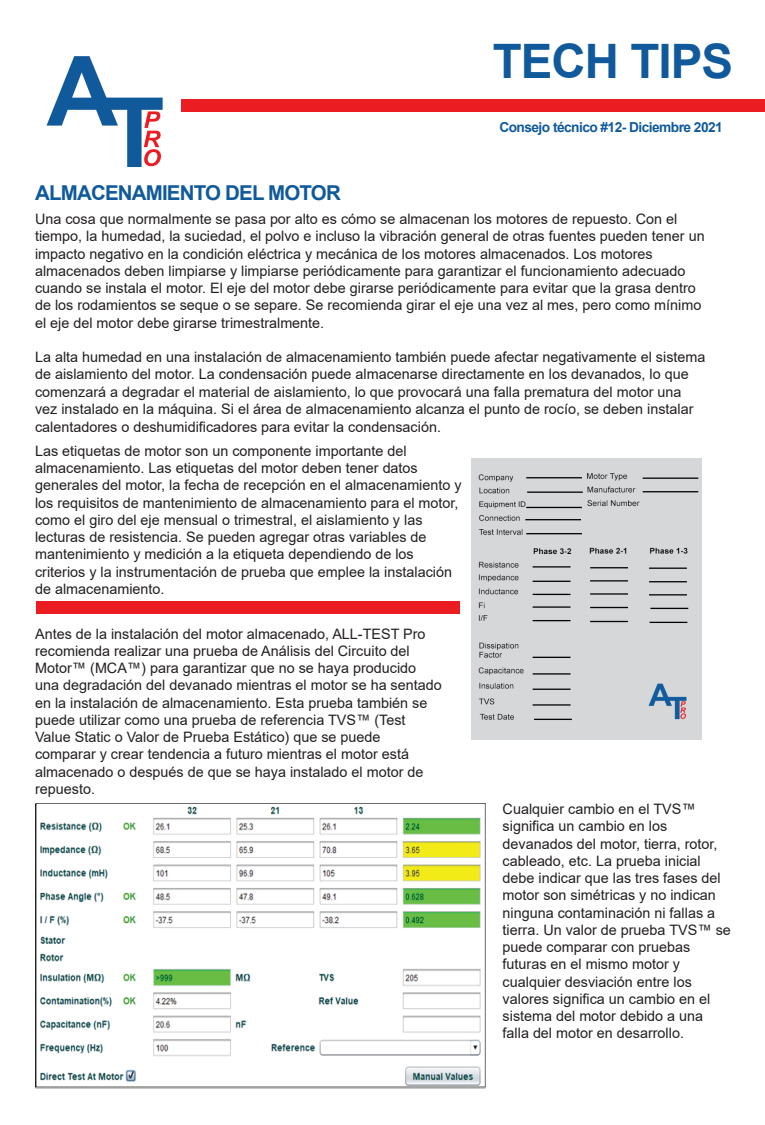
<style>
.page{position:relative;width:765px;height:1125px;background:#fff}
.page>*{position:absolute;margin:0;border:0;box-sizing:border-box;transform-origin:0 0}
.t1{font:700 47.5px "Arial";letter-spacing:-.02em;color:#105a9b}
.t2{font:700 20.5px "Arial";letter-spacing:-.04em;color:#105a9b}
.t3{font:14.38px/17.2px "Arial";color:#231f20}
.t4{font:700 13.75px "Arial";letter-spacing:-.04em;color:#105a9b}
</style>
<div class="page">
<svg style="left:47px;top:56px;width:116px;height:111px"></svg>
<div style="left:182px;top:99px;width:583px;height:13px;background:#eb1d23"></div>
<div style="left:36px;top:601px;width:423px;height:13px;background:#eb1d23"></div>
<img style="left:471px;top:458px;width:230px;height:282px">
<img style="left:36px;top:804px;width:450px;height:284px">
<h1 class="t1" style="left:493px;top:28px;width:242px">TECH TIPS</h1>
<h2 class="t2" style="left:35px;top:179px;width:307px">ALMACENAMIENTO DEL MOTOR</h2>
<p class="t4" style="left:499px;top:118px;width:225px">Consejo técnico #12- Diciembre 2021</p>
<p class="t3" style="left:35px;top:210px;width:671px">Una cosa que normalmente se pasa por alto es cómo se almacenan los motores de repuesto. Con el tiempo, la humedad, la suciedad, el polvo e incluso la vibración general de otras fuentes pueden tener un impacto negativo en la condición eléctrica y mecánica de los motores almacenados. Los motores almacenados deben limpiarse y limpiarse periódicamente para garantizar el funcionamiento adecuado cuando se instala el motor. El eje del motor debe girarse periódicamente para evitar que la grasa dentro de los rodamientos se seque o se separe. Se recomienda girar el eje una vez al mes, pero como mínimo el eje del motor debe girarse trimestralmente.</p>
<p class="t3" style="left:35px;top:348px;width:672px">La alta humedad en una instalación de almacenamiento también puede afectar negativamente el sistema de aislamiento del motor. La condensación puede almacenarse directamente en los devanados, lo que comenzará a degradar el material de aislamiento, lo que provocará una falla prematura del motor una vez instalado en la máquina. Si el área de almacenamiento alcanza el punto de rocío, se deben instalar calentadores o deshumidificadores para evitar la condensación.</p>
<p class="t3" style="left:35px;top:442px;width:428px">Las etiquetas de motor son un componente importante del almacenamiento. Las etiquetas del motor deben tener datos generales del motor, la fecha de recepción en el almacenamiento y los requisitos de mantenimiento de almacenamiento para el motor, como el giro del eje mensual o trimestral, el aislamiento y las lecturas de resistencia. Se pueden agregar otras variables de mantenimiento y medición a la etiqueta dependiendo de los criterios y la instrumentación de prueba que emplee la instalación de almacenamiento.</p>
<p class="t3" style="left:35px;top:625px;width:408px">Antes de la instalación del motor almacenado, ALL-TEST Pro recomienda realizar una prueba de Análisis del Circuito del Motor™ (MCA™) para garantizar que no se haya producido una degradación del devanado mientras el motor se ha sentado en la instalación de almacenamiento. Esta prueba también se puede utilizar como una prueba de referencia TVS™ (Test Value Static o Valor de Prueba Estático) que se puede comparar y crear tendencia a futuro mientras el motor está almacenado o después de que se haya instalado el motor de repuesto.</p>
<p class="t3" style="left:503px;top:800px;width:230px">Cualquier cambio en el TVS™ significa un cambio en los devanados del motor, tierra, rotor, cableado, etc. La prueba inicial debe indicar que las tres fases del motor son simétricas y no indican ninguna contaminación ni fallas a tierra. Un valor de prueba TVS™ se puede comparar con pruebas futuras en el mismo motor y cualquier desviación entre los valores significa un cambio en el sistema del motor debido a una falla del motor en desarrollo.</p>
</div>
